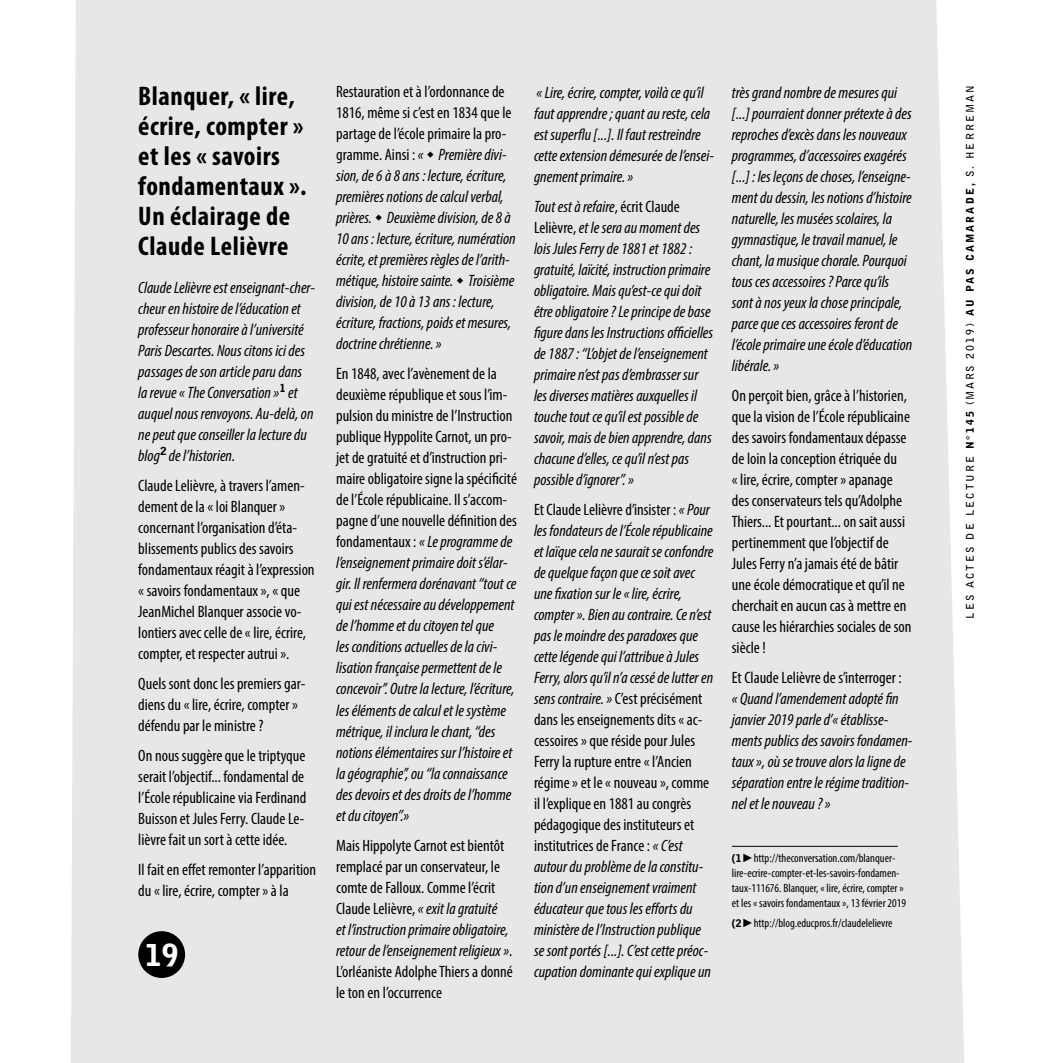
<style>
.page{position:relative;width:1051px;height:1063px;background:#fff}
.page>*{position:absolute;margin:0;border:0;box-sizing:border-box;transform-origin:0 0}
.t1{font:900 30px "Bell Gothic Std";color:#fff}
.t2{font:700 condensed 27px/30px "Myriad Pro";letter-spacing:.02em;color:#000}
.t3{font:italic condensed 16.5px/21px "Myriad Pro";color:#000}
.t4{font:condensed 16.5px/21px "Myriad Pro";color:#000}
.t5{font:condensed 12px/15px "Myriad Pro";color:#000}
.t6{font:700 10.5px "Bell Gothic Std";letter-spacing:.2em;color:#000}
.s1{font-style:normal}
.s2{font-style:italic}
.s3{font-family:"Bell Gothic Std";font-weight:900;font-stretch:normal;font-size:10.5px}
.s4{font-family:"Arial";font-weight:700;font-stretch:normal}
.s5{font-weight:900}
</style>
<div class="page">
<div style="left:71px;top:0;width:893px;height:1063px;background:#e6e7e8"></div>
<div style="left:138px;top:931px;width:47px;height:47px;background:#000;border-radius:50%"></div>
<hr style="left:731px;top:846px;width:166px;height:1px;background:#000">
<svg style="left:427px;top:152px;width:6px;height:6px"></svg>
<svg style="left:375px;top:215px;width:7px;height:6px"></svg>
<svg style="left:457px;top:278px;width:6px;height:6px"></svg>
<h2 class="t2" style="left:138px;top:81px;width:170px">Blanquer, « lire, écrire, compter » et les « savoirs fondamentaux ».<br>Un éclairage de<br>Claude Lelièvre</h2>
<p class="t3" style="left:138px;top:277px;width:178px">Claude Lelièvre est enseignant-cher&shy;cheur en histoire de l’éducation et professeur honoraire à l’université Paris Descartes. Nous citons ici des passages de son article paru dans la revue « The Conversation »<sup>1</sup> et auquel nous renvoyons. Au-delà, on ne peut que conseiller la lecture du blog<sup>2</sup> de l’historien.</p>
<p class="t4" style="left:138px;top:475px;width:178px">Claude Lelièvre, à travers l’amen&shy;dement de la « loi Blanquer » concernant l’organisation d’éta&shy;blissements publics des savoirs fondamentaux réagit à l’expression « savoirs fondamentaux », « que JeanMichel Blanquer associe vo&shy;lontiers avec celle de « lire, écrire, compter, et respecter autrui ».</p>
<p class="t4" style="left:138px;top:673px;width:169px">Quels sont donc les premiers gar&shy;diens du « lire, écrire, compter » défendu par le ministre ?</p>
<p class="t4" style="left:138px;top:745px;width:169px">On nous suggère que le triptyque serait l’objectif... fondamental de l’École républicaine via Ferdinand Buisson et Jules Ferry. Claude Le&shy;lièvre fait un sort à cette idée.</p>
<p class="t4" style="left:138px;top:859px;width:179px">Il fait en effet remonter l’apparition du « lire, écrire, compter » à la</p>
<h1 class="t1" style="left:145px;top:938px;width:35px">19</h1>
<p class="t3" style="left:336px;top:81px;width:181px"><span class="s1">Restauration et à l’ordonnance de 1816, même si c’est en 1834 que le partage de l’école primaire la pro&shy;gramme. Ainsi :</span> « Première divi&shy;sion, de 6 à 8 ans : lecture, écriture, premières notions de calcul verbal, prières. Deuxième division, de 8 à 10 ans : lecture, écriture, numération écrite, et premières règles de l’arith&shy;métique, histoire sainte. Troisième division, de 10 à 13 ans : lecture, écriture, fractions, poids et mesures, doctrine chrétienne. »</p>
<p class="t3" style="left:336px;top:363px;width:182px"><span class="s1">En 1848, avec l’avènement de la deuxième république et sous l’im&shy;pulsion du ministre de l’Instruction publique Hyppolite Carnot, un pro&shy;jet de gratuité et d’instruction pri&shy;maire obligatoire signe la spécificité de l’École républicaine. Il s’accom&shy;pagne d’une nouvelle définition des fondamentaux :</span> « Le programme de l’enseignement primaire doit s’élar&shy;gir. Il renfermera dorénavant ‘‘tout ce qui est nécessaire au développement de l’homme et du citoyen tel que<br>les conditions actuelles de la civi&shy;lisation française permettent de le concevoir’’. Outre la lecture, l’écriture, les éléments de calcul et le système métrique, il inclura le chant, ‘‘des notions élémentaires sur l’histoire et la géographie’’, ou ‘‘la connaissance des devoirs et des droits de l’homme et du citoyen’’.»</p>
<p class="t4" style="left:336px;top:834px;width:178px">Mais Hippolyte Carnot est bientôt remplacé par un conservateur, le comte de Falloux. Comme l’écrit Claude Lelièvre, <span class="s2">« exit la gratuité<br>et l’instruction primaire obligatoire, retour de l’enseignement religieux »</span>.<br>L’orléaniste Adolphe Thiers a donné le ton en l’occurrence</p>
<p class="t3" style="left:534px;top:81px;width:181px">« Lire, écrire, compter, voilà ce qu’il faut apprendre ; quant au reste, cela est superflu [...]. Il faut restreindre cette extension démesurée de l’ensei&shy;gnement primaire. »</p>
<p class="t3" style="left:534px;top:195px;width:181px">Tout est à refaire<span class="s1">, écrit Claude Lelièvre,</span> et le sera au moment des lois Jules Ferry de 1881 et 1882 : gratuité, laïcité, instruction primaire obligatoire. Mais qu’est-ce qui doit être obligatoire ? Le principe de base figure dans les Instructions officielles de 1887 : ‘‘L’objet de l’enseignement primaire n’est pas d’embrasser sur les diverses matières auxquelles il touche tout ce qu’il est possible de savoir, mais de bien apprendre, dans chacune d’elles, ce qu’il n’est pas possible d’ignorer’’. »</p>
<p class="t3" style="left:534px;top:498px;width:181px"><span class="s1">Et Claude Lelièvre d’insister :</span> « Pour les fondateurs de l’École républicaine et laïque cela ne saurait se confondre de quelque façon que ce soit avec une fixation sur le « lire, écrire, compter ». Bien au contraire. Ce n’est pas le moindre des paradoxes que cette légende qui l’attribue à Jules Ferry, alors qu’il n’a cessé de lutter en sens contraire. » <span class="s1">C’est précisément dans les enseignements dits « ac&shy;cessoires » que réside pour Jules Ferry la rupture entre « l’Ancien régime » et le « nouveau », comme il l’explique en 1881 au congrès pédagogique des instituteurs et institutrices de France :</span> « C’est autour du problème de la constitu&shy;tion d’un enseignement vraiment éducateur que tous les efforts du ministère de l’Instruction publique se sont portés [...]. C’est cette préoc&shy;cupation dominante qui explique un</p>
<p class="t3" style="left:731px;top:82px;width:182px">très grand nombre de mesures qui [...] pourraient donner prétexte à des reproches d’excès dans les nouveaux programmes, d’accessoires exagérés [...] : les leçons de choses, l’enseigne&shy;ment du dessin, les notions d’histoire naturelle, les musées scolaires, la gymnastique, le travail manuel, le chant, la musique chorale. Pourquoi tous ces accessoires ? Parce qu’ils sont à nos yeux la chose principale, parce que ces accessoires feront de l’école primaire une école d’éducation libérale. »</p>
<p class="t4" style="left:731px;top:385px;width:181px">On perçoit bien, grâce à l’historien, que la vision de l’École républicaine des savoirs fondamentaux dépasse de loin la conception étriquée du<br>« lire, écrire, compter » apanage des conservateurs tels qu’Adolphe Thiers... Et pourtant... on sait aussi pertinemment que l’objectif de Jules Ferry n’a jamais été de bâtir une école démocratique et qu’il ne cherchait en aucun cas à mettre en cause les hiérarchies sociales de son siècle !</p>
<p class="t4" style="left:731px;top:667px;width:171px">Et Claude Lelièvre de s’interroger :</p>
<p class="t3" style="left:731px;top:688px;width:182px">« Quand l’amendement adopté fin janvier 2019 parle d’« établisse&shy;ments publics des savoirs fondamen&shy;taux », où se trouve alors la ligne de séparation entre le régime tradition&shy;nel et le nouveau ? »</p>
<p class="t5" style="left:731px;top:851px;width:176px"><span class="s3">(1</span><span class="s4">►</span>http://theconversation.com/blanquer&shy;lire-ecrire-compter-et-les-savoirs-fondamen&shy;taux-111676. Blanquer, « lire, écrire, compter » et les « savoirs fondamentaux », 13 février 2019</p>
<p class="t5" style="left:731px;top:915px;width:162px"><span class="s3">(2</span><span class="s4">►</span>http://blog.educpros.fr/claudelelievre</p>
<p class="t6" style="left:963px;top:619px;width:535px;rotate:-90deg">LES ACTES DE LECTURE <span class="s5">n°145</span> (mars 2019) <span class="s5">a u pa s ca ma ra de,</span> S. herre man</p>
</div>
